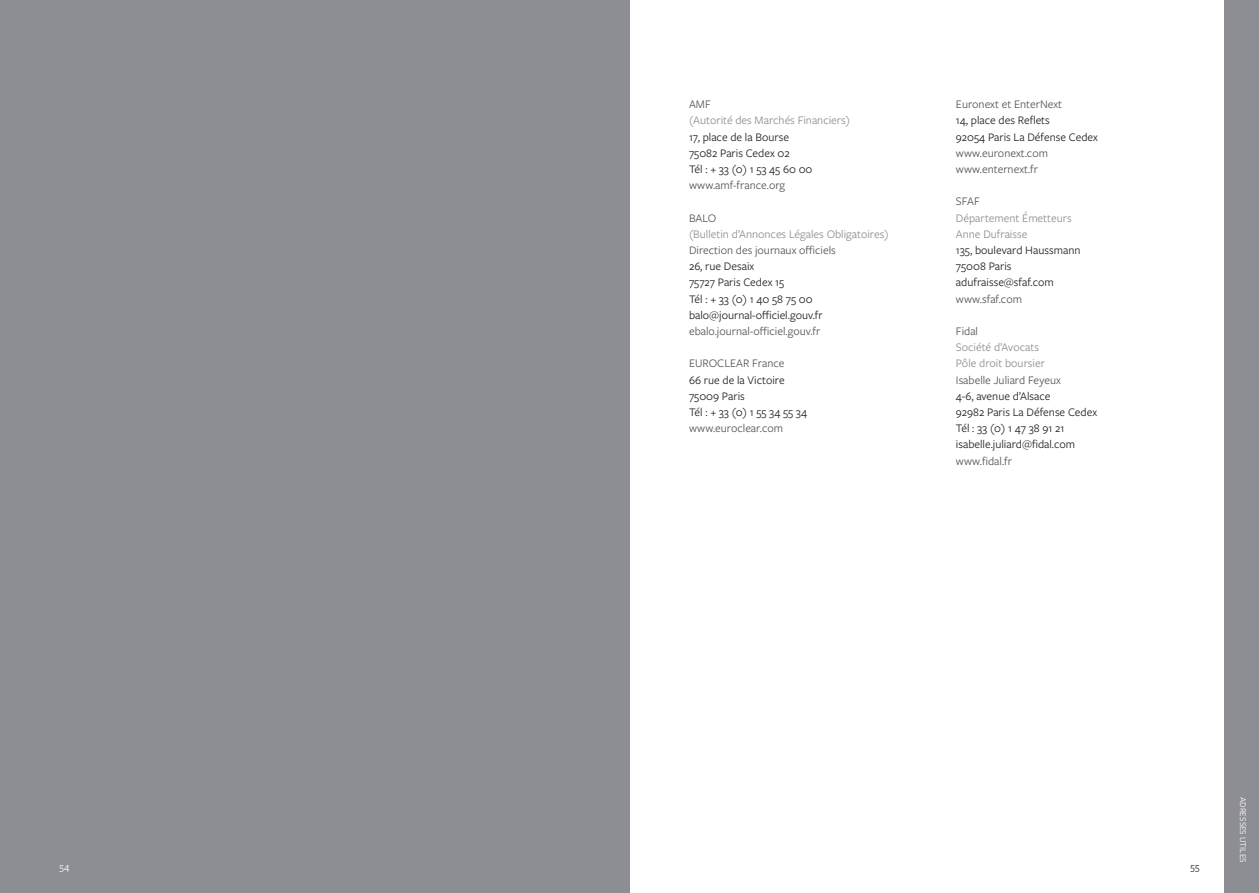
<style>
.page{position:relative;width:1259px;height:893px;background:#fff}
.page>*{position:absolute;margin:0;border:0;box-sizing:border-box;transform-origin:0 0}
.t1{font:12px/16.2px "Freight Sans Pro";color:#241f1f}
.t2{font:12px/16.2px "Freight Sans Pro";color:#515559}
.t3{font:12px/16.2px "Freight Sans Pro";color:#8d8d94}
.t4{font:10.5px "Freight Sans Pro";color:#fff}
.t5{font:10.5px "Freight Sans Pro";color:#241f1f}
.t6{font:9px "Freight Sans Pro";color:#fff}
</style>
<div class="page">
<div style="left:0;top:0;width:629px;height:893px;background:#8d8d94"></div>
<div style="left:1225px;top:0;width:34px;height:893px;background:#8d8d94"></div>
<p class="t2" style="left:689px;top:96px;width:23px">AMF</p>
<p class="t3" style="left:689px;top:112px;width:163px">(Autorité des Marchés Financiers)</p>
<p class="t1" style="left:689px;top:128px;width:125px">17, place de la Bourse<br>75082 Paris Cedex 02<br>Tél : + 33 (0) 1 53 45 60 00</p>
<p class="t2" style="left:689px;top:177px;width:98px">www.amf-france.org</p>
<p class="t2" style="left:689px;top:209px;width:29px">BALO</p>
<p class="t3" style="left:689px;top:225px;width:201px">(Bulletin d’Annonces Légales Obligatoires)</p>
<p class="t2" style="left:689px;top:241px;width:148px">Direction des journaux officiels</p>
<p class="t1" style="left:689px;top:258px;width:135px">26, rue Desaix<br>75727 Paris Cedex 15<br>Tél : + 33 (0) 1 40 58 75 00 balo@journal-officiel.gouv.fr</p>
<p class="t2" style="left:689px;top:322px;width:133px">ebalo.journal-officiel.gouv.fr</p>
<p class="t2" style="left:689px;top:355px;width:97px">EUROCLEAR France</p>
<p class="t1" style="left:689px;top:371px;width:120px">66 rue de la Victoire<br>75009 Paris<br>Tél : + 33 (0) 1 55 34 55 34</p>
<p class="t2" style="left:689px;top:420px;width:96px">www.euroclear.com</p>
<p class="t2" style="left:956px;top:96px;width:108px">Euronext et EnterNext</p>
<p class="t1" style="left:956px;top:112px;width:143px">14, place des Reflets<br>92054 Paris La Défense Cedex</p>
<p class="t2" style="left:956px;top:144px;width:94px">www.euronext.com www.enternext.fr</p>
<p class="t2" style="left:956px;top:193px;width:25px">SFAF</p>
<p class="t3" style="left:956px;top:209px;width:117px">Département Émetteurs<br>Anne Dufraisse</p>
<p class="t1" style="left:956px;top:241px;width:126px">135, boulevard Haussmann<br>75008 Paris adufraisse@sfaf.com</p>
<p class="t2" style="left:956px;top:290px;width:68px">www.sfaf.com</p>
<p class="t2" style="left:956px;top:322px;width:24px">Fidal</p>
<p class="t3" style="left:956px;top:339px;width:91px">Société d’Avocats<br>Pôle droit boursier</p>
<p class="t2" style="left:956px;top:371px;width:106px">Isabelle Juliard Feyeux</p>
<p class="t1" style="left:956px;top:387px;width:143px">4-6, avenue d’Alsace<br>92982 Paris La Défense Cedex<br>Tél : 33 (0) 1 47 38 91 21 isabelle.juliard@fidal.com</p>
<p class="t2" style="left:956px;top:452px;width:58px">www.fidal.fr</p>
<p class="t4" style="left:60px;top:859px;width:11px">54</p>
<p class="t5" style="left:1190px;top:859px;width:10px">55</p>
<p class="t6" style="left:1249px;top:797px;width:67px;rotate:90deg">ADRESSES UTILES</p>
</div>
